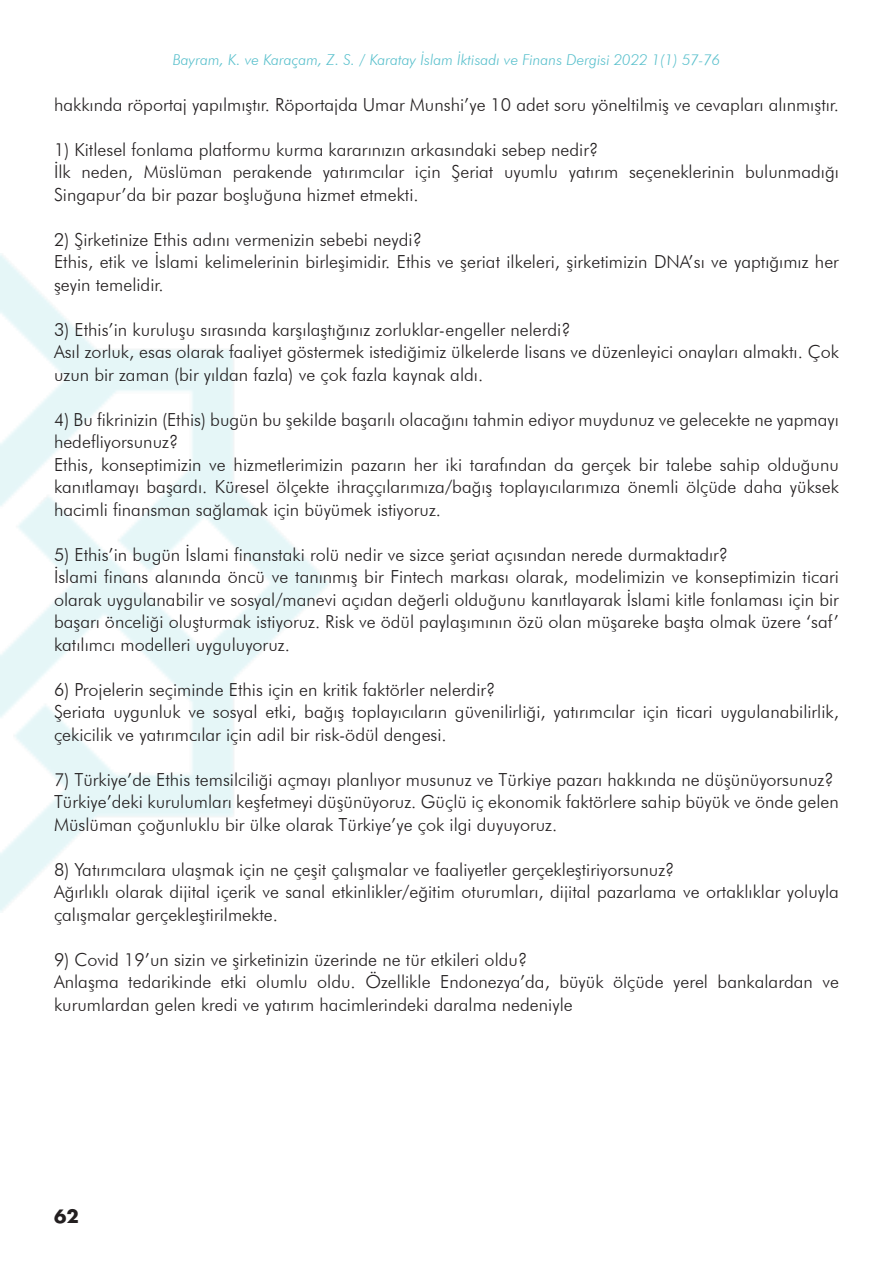
<style>
.page{position:relative;width:893px;height:1263px;background:#fff}
.page>*{position:absolute;margin:0;border:0;box-sizing:border-box;transform-origin:0 0}
.t1{font:300 18px/22.5px "Futura BT";color:#231f20}
.t2{font:700 18px "Futura";color:#231f20}
.t3{font:italic 300 15px "Futura BT";color:#59c0cc}
</style>
<div class="page">
<p class="t3" style="left:173px;top:51px;width:549px">Bayram, K. ve Karaçam, Z. S. / Karatay İslam İktisadı ve Finans Dergisi 2022 1(1) 57-76</p>
<p class="t1" style="left:54px;top:93px;width:786px">hakkında röportaj yapılmıştır. Röportajda Umar Munshi’ye 10 adet soru yöneltilmiş ve cevapları alınmıştır.</p>
<p class="t1" style="left:54px;top:138px;width:546px">1) Kitlesel fonlama platformu kurma kararınızın arkasındaki sebep nedir?</p>
<p class="t1" style="left:54px;top:161px;width:786px">İlk neden, Müslüman perakende yatırımcılar için Şeriat uyumlu yatırım seçeneklerinin bulunmadığı<br>Singapur’da bir pazar boşluğuna hizmet etmekti.</p>
<p class="t1" style="left:54px;top:228px;width:369px">2) Şirketinize Ethis adını vermenizin sebebi neydi?</p>
<p class="t1" style="left:54px;top:251px;width:786px">Ethis, etik ve İslami kelimelerinin birleşimidir. Ethis ve şeriat ilkeleri, şirketimizin DNA’sı ve yaptığımız her şeyin temelidir.</p>
<p class="t1" style="left:54px;top:318px;width:518px">3) Ethis’in kuruluşu sırasında karşılaştığınız zorluklar-engeller nelerdi?</p>
<p class="t1" style="left:54px;top:341px;width:786px">Asıl zorluk, esas olarak faaliyet göstermek istediğimiz ülkelerde lisans ve düzenleyici onayları almaktı. Çok uzun bir zaman (bir yıldan fazla) ve çok fazla kaynak aldı.</p>
<p class="t1" style="left:54px;top:408px;width:786px">4) Bu fikrinizin (Ethis) bugün bu şekilde başarılı olacağını tahmin ediyor muydunuz ve gelecekte ne yapmayı hedefliyorsunuz?</p>
<p class="t1" style="left:54px;top:453px;width:786px;text-align:justify">Ethis, konseptimizin ve hizmetlerimizin pazarın her iki tarafından da gerçek bir talebe sahip olduğunu kanıtlamayı başardı. Küresel ölçekte ihraççılarımıza/bağış toplayıcılarımıza önemli ölçüde daha yüksek hacimli finansman sağlamak için büyümek istiyoruz.</p>
<p class="t1" style="left:54px;top:543px;width:676px">5) Ethis’in bugün İslami finanstaki rolü nedir ve sizce şeriat açısından nerede durmaktadır?</p>
<p class="t1" style="left:54px;top:566px;width:786px;text-align:justify">İslami finans alanında öncü ve tanınmış bir Fintech markası olarak, modelimizin ve konseptimizin ticari olarak uygulanabilir ve sosyal/manevi açıdan değerli olduğunu kanıtlayarak İslami kitle fonlaması için bir başarı önceliği oluşturmak istiyoruz. Risk ve ödül paylaşımının özü olan müşareke başta olmak üzere ‘saf’ katılımcı modelleri uyguluyoruz.</p>
<p class="t1" style="left:54px;top:678px;width:443px">6) Projelerin seçiminde Ethis için en kritik faktörler nelerdir?</p>
<p class="t1" style="left:54px;top:701px;width:786px">Şeriata uygunluk ve sosyal etki, bağış toplayıcıların güvenilirliği, yatırımcılar için ticari uygulanabilirlik, çekicilik ve yatırımcılar için adil bir risk-ödül dengesi.</p>
<p class="t1" style="left:54px;top:768px;width:781px">7) Türkiye’de Ethis temsilciliği açmayı planlıyor musunuz ve Türkiye pazarı hakkında ne düşünüyorsunuz?</p>
<p class="t1" style="left:54px;top:791px;width:786px">Türkiye’deki kurulumları keşfetmeyi düşünüyoruz. Güçlü iç ekonomik faktörlere sahip büyük ve önde gelen<br>Müslüman çoğunluklu bir ülke olarak Türkiye’ye çok ilgi duyuyoruz.</p>
<p class="t1" style="left:54px;top:858px;width:622px">8) Yatırımcılara ulaşmak için ne çeşit çalışmalar ve faaliyetler gerçekleştiriyorsunuz?</p>
<p class="t1" style="left:54px;top:881px;width:786px">Ağırlıklı olarak dijital içerik ve sanal etkinlikler/eğitim oturumları, dijital pazarlama ve ortaklıklar yoluyla çalışmalar gerçekleştirilmekte.</p>
<p class="t1" style="left:54px;top:948px;width:475px">9) Covid 19’un sizin ve şirketinizin üzerinde ne tür etkileri oldu?</p>
<p class="t1" style="left:54px;top:971px;width:786px">Anlaşma tedarikinde etki olumlu oldu. Özellikle Endonezya’da, büyük ölçüde yerel bankalardan ve kurumlardan gelen kredi ve yatırım hacimlerindeki daralma nedeniyle</p>
<p class="t2" style="left:54px;top:1203px;width:26px">62</p>
</div>
